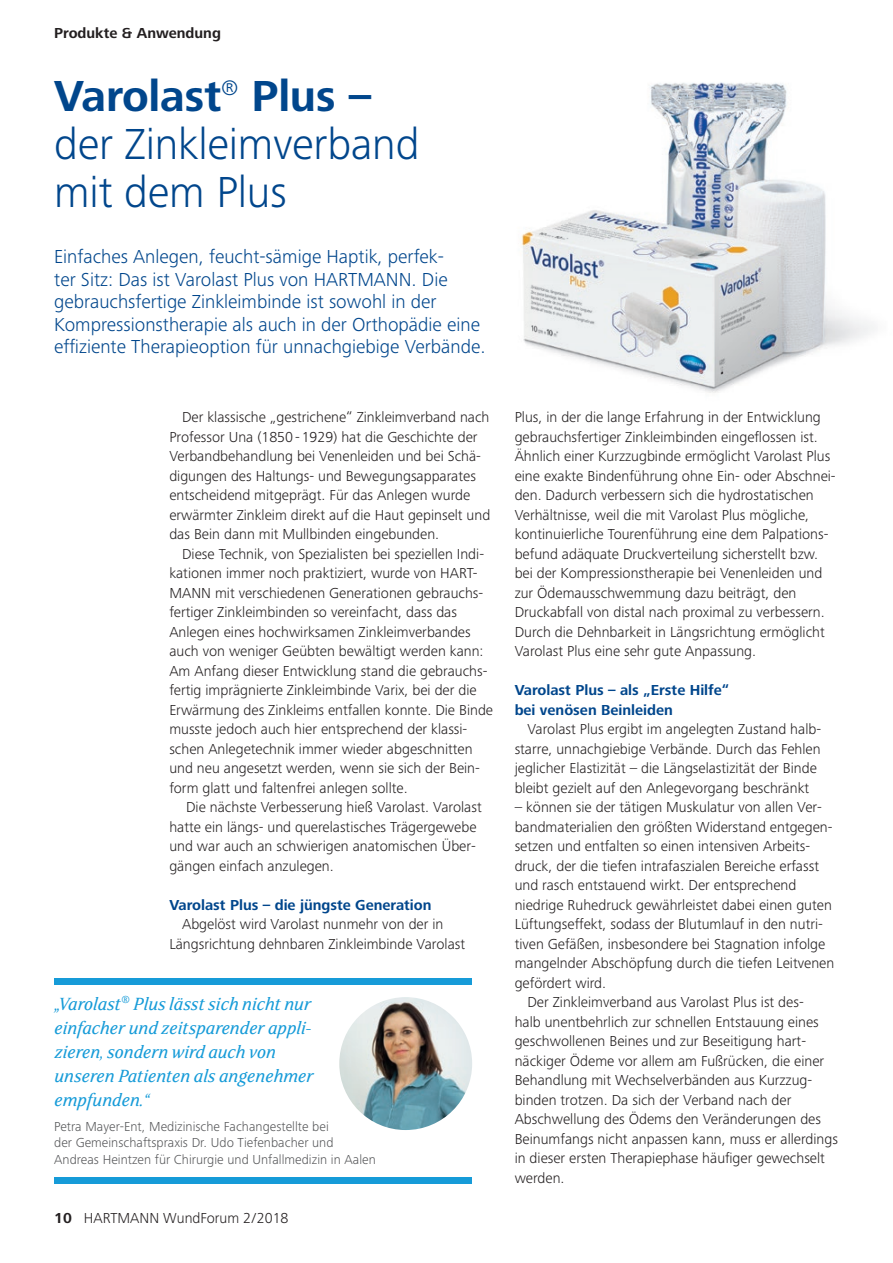
<style>
.page{position:relative;width:893px;height:1263px;background:#fff}
.page>*{position:absolute;margin:0;border:0;box-sizing:border-box;transform-origin:0 0}
.t1{font:300 45px/48px "Frutiger Next LTW1 G";letter-spacing:-.005em;color:#01468c}
.t2{font:300 19.5px/22.5px "Frutiger Next LTW1 G";color:#01468c}
.t3{font:italic 19.5px/24px "FS Sally";color:#169bd8}
.t4{font:300 15px/19.5px "Frutiger Next LTW1 G";color:#231f20}
.t5{font:700 15px/19.5px "Frutiger Next LTW1 G";color:#01468c}
.t6{font:700 15px "Frutiger Next LTW1 G";color:#231f20}
.t7{font:300 13.5px/16.5px "Frutiger Next LTW1 G";letter-spacing:.005em;color:#57585a}
.s1{font-weight:700}
</style>
<div class="page">
<img style="left:521px;top:82px;width:354px;height:311px">
<div style="left:54px;top:978px;width:418px;height:6px;background:#169bd8"></div>
<div style="left:54px;top:1178px;width:418px;height:6px;background:#169bd8"></div>
<img style="left:339px;top:997px;width:133px;height:133px;border-radius:66px">
<p class="t6" style="left:54px;top:25px;width:168px">Produkte &amp; Anwendung</p>
<h1 class="t1" style="left:54px;top:72px;width:367px"><span class="s1">Varolast</span><sup>®</sup> <span class="s1">Plus – </span>der Zinkleimverband mit dem Plus</h1>
<p class="t2" style="left:54px;top:246px;width:433px">Einfaches Anlegen, feucht-sämige Haptik, perfek-<br>ter Sitz: Das ist Varolast Plus von HARTMANN. Die gebrauchsfertige Zinkleimbinde ist sowohl in der Kompressionstherapie als auch in der Orthopädie eine effiziente Therapieoption für unnachgiebige Verbände.</p>
<p class="t4" style="left:169px;top:408px;width:322px;text-indent:13px">Der klassische „gestrichene“ Zinkleimverband nach Professor Una (1850-1929) hat die Geschichte der Verbandbehandlung bei Venenleiden und bei Schä&shy;digungen des Haltungs- und Bewegungsapparates entscheidend mitgeprägt. Für das Anlegen wurde erwärmter Zinkleim direkt auf die Haut gepinselt und das Bein dann mit Mullbinden eingebunden.</p>
<p class="t4" style="left:169px;top:544px;width:325px;text-indent:13px">Diese Technik, von Spezialisten bei speziellen Indi&shy;kationen immer noch praktiziert, wurde von HART-MANN mit verschiedenen Generationen gebrauchs&shy;fertiger Zinkleimbinden so vereinfacht, dass das Anlegen eines hochwirksamen Zinkleimverbandes auch von weniger Geübten bewältigt werden kann:<br>Am Anfang dieser Entwicklung stand die gebrauchs&shy;fertig imprägnierte Zinkleimbinde Varix, bei der die Erwärmung des Zinkleims entfallen konnte. Die Binde musste jedoch auch hier entsprechend der klassi&shy;schen Anlegetechnik immer wieder abgeschnitten und neu angesetzt werden, wenn sie sich der Bein&shy;form glatt und faltenfrei anlegen sollte.</p>
<p class="t4" style="left:169px;top:798px;width:314px;text-indent:17px">Die nächste Verbesserung hieß Varolast. Varolast hatte ein längs- und querelastisches Trägergewebe und war auch an schwierigen anatomischen Über&shy;gängen einfach anzulegen.</p>
<p class="t5" style="left:169px;top:896px;width:264px">Varolast Plus – die jüngste Generation</p>
<p class="t4" style="left:169px;top:915px;width:297px;text-align:center">Abgelöst wird Varolast nunmehr von der in<br>Längsrichtung dehnbaren Zinkleimbinde Varolast</p>
<h2 class="t3" style="left:54px;top:991px;width:261px">„Varolast<sup>®</sup> Plus lässt sich nicht nur einfacher und zeitsparender appli&shy;zieren, sondern wird auch von unseren Patienten als angenehmer empfunden.“</h2>
<p class="t7" style="left:54px;top:1118px;width:323px">Petra Mayer-Ent, Medizinische Fachangestellte bei<br>der Gemeinschaftspraxis Dr. Udo Tiefenbacher und<br>Andreas Heintzen für Chirurgie und Unfallmedizin in Aalen</p>
<p class="t4" style="left:54px;top:1208px;width:236px"><span class="s1">10</span> HARTMANN WundForum 2/2018</p>
<p class="t4" style="left:515px;top:408px;width:322px">Plus, in der die lange Erfahrung in der Entwicklung gebrauchsfertiger Zinkleimbinden eingeflossen ist.<br>Ähnlich einer Kurzzugbinde ermöglicht Varolast Plus eine exakte Bindenführung ohne Ein- oder Abschnei&shy;den. Dadurch verbessern sich die hydrostatischen Verhältnisse, weil die mit Varolast Plus mögliche, kontinuierliche Tourenführung eine dem Palpations&shy;befund adäquate Druckverteilung sicherstellt bzw. bei der Kompressionstherapie bei Venenleiden und zur Ödemausschwemmung dazu beiträgt, den Druckabfall von distal nach proximal zu verbessern.<br>Durch die Dehnbarkeit in Längsrichtung ermöglicht Varolast Plus eine sehr gute Anpassung.</p>
<p class="t5" style="left:515px;top:681px;width:216px">Varolast Plus – als „Erste Hilfe“ bei venösen Beinleiden</p>
<p class="t4" style="left:515px;top:720px;width:308px;text-indent:13px">Varolast Plus ergibt im angelegten Zustand halb&shy;starre, unnachgiebige Verbände. Durch das Fehlen jeglicher Elastizität – die Längselastizität der Binde bleibt gezielt auf den Anlegevorgang beschränkt</p>
<p class="t4" style="left:515px;top:798px;width:309px">– können sie der tätigen Muskulatur von allen Ver-</p>
<p class="t4" style="left:515px;top:817px;width:319px">bandmaterialien den größten Widerstand entgegen-</p>
<p class="t4" style="left:515px;top:837px;width:297px">setzen und entfalten so einen intensiven Arbeits-</p>
<p class="t4" style="left:515px;top:856px;width:306px">druck, der die tiefen intrafaszialen Bereiche erfasst</p>
<p class="t4" style="left:515px;top:876px;width:283px">und rasch entstauend wirkt. Der entsprechend</p>
<p class="t4" style="left:515px;top:895px;width:319px">niedrige Ruhedruck gewährleistet dabei einen guten</p>
<p class="t4" style="left:515px;top:915px;width:310px">Lüftungseffekt, sodass der Blutumlauf in den nutri-</p>
<p class="t4" style="left:515px;top:934px;width:312px">tiven Gefäßen, insbesondere bei Stagnation infolge</p>
<p class="t4" style="left:515px;top:954px;width:321px">mangelnder Abschöpfung durch die tiefen Leitvenen</p>
<p class="t4" style="left:515px;top:973px;width:93px">gefördert wird.</p>
<p class="t4" style="left:527px;top:993px;width:278px">Der Zinkleimverband aus Varolast Plus ist des-</p>
<p class="t4" style="left:515px;top:1012px;width:306px">halb unentbehrlich zur schnellen Entstauung eines</p>
<p class="t4" style="left:515px;top:1032px;width:293px">geschwollenen Beines und zur Beseitigung hart-</p>
<p class="t4" style="left:515px;top:1051px;width:311px">näckiger Ödeme vor allem am Fußrücken, die einer</p>
<p class="t4" style="left:515px;top:1071px;width:299px">Behandlung mit Wechselverbänden aus Kurzzug-</p>
<p class="t4" style="left:515px;top:1090px;width:278px">binden trotzen. Da sich der Verband nach der</p>
<p class="t4" style="left:515px;top:1110px;width:308px">Abschwellung des Ödems den Veränderungen des</p>
<p class="t4" style="left:515px;top:1129px;width:325px">Beinumfangs nicht anpassen kann, muss er allerdings</p>
<p class="t4" style="left:515px;top:1149px;width:312px">in dieser ersten Therapiephase häufiger gewechselt</p>
<p class="t4" style="left:515px;top:1168px;width:51px">werden.</p>
</div>
